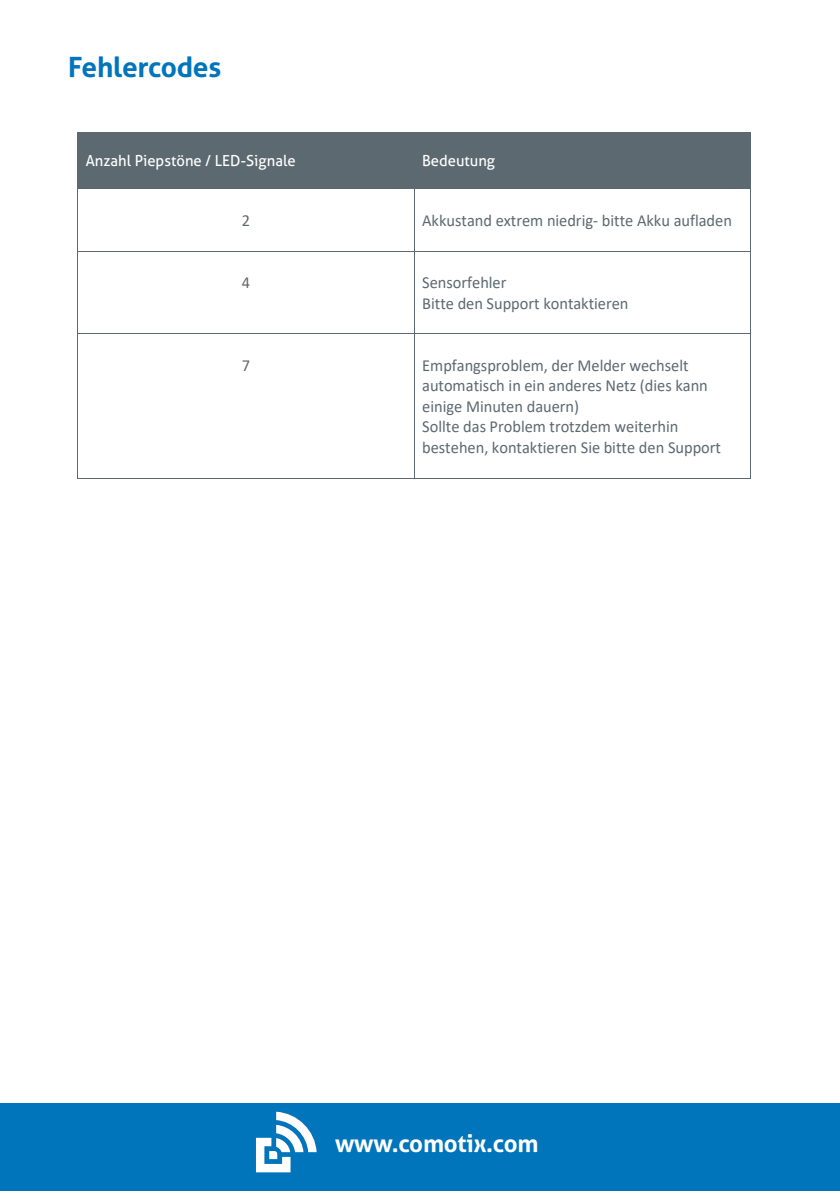
<style>
.page{position:relative;width:840px;height:1191px;background:#fff}
.page>*{position:absolute;margin:0;border:0;box-sizing:border-box;transform-origin:0 0}
.Brotschrift{font:700 28px "Aller";letter-spacing:-.01em;color:#0075bc}
.Head_1{font:700 24px "Aller";letter-spacing:-.01em;color:#fff}
.t1{font:16.8px/20.6px "Calibri";color:#5d6971}
.t2{font:15.2px "Aller";color:#fff}
</style>
<div class="page">
<div style="left:0;top:1103px;width:839px;height:88px;background:#0075bc"></div>
<svg style="left:256px;top:1111px;width:61px;height:61px"></svg>
<div style="left:78px;top:133px;width:335px;height:56px;background:#5d6971"></div>
<div style="left:414px;top:133px;width:336px;height:56px;background:#5d6971"></div>
<hr style="left:78px;top:132px;width:335px;height:1px;background:#5d6971">
<hr style="left:414px;top:132px;width:336px;height:1px;background:#5d6971">
<hr style="left:77px;top:133px;width:1px;height:56px;background:#5d6971">
<hr style="left:413px;top:133px;width:1px;height:56px;background:#5d6971">
<hr style="left:750px;top:133px;width:1px;height:56px;background:#5d6971">
<hr style="left:78px;top:189px;width:335px;height:1px;background:#5d6971">
<hr style="left:414px;top:189px;width:336px;height:1px;background:#5d6971">
<hr style="left:77px;top:189px;width:1px;height:62px;background:#5d6971">
<hr style="left:413px;top:189px;width:1px;height:62px;background:#5d6971">
<hr style="left:750px;top:189px;width:1px;height:62px;background:#5d6971">
<hr style="left:78px;top:251px;width:335px;height:1px;background:#5d6971">
<hr style="left:414px;top:251px;width:336px;height:1px;background:#5d6971">
<hr style="left:77px;top:251px;width:1px;height:82px;background:#5d6971">
<hr style="left:413px;top:251px;width:1px;height:82px;background:#5d6971">
<hr style="left:750px;top:251px;width:1px;height:82px;background:#5d6971">
<hr style="left:78px;top:333px;width:335px;height:1px;background:#5d6971">
<hr style="left:414px;top:333px;width:336px;height:1px;background:#5d6971">
<hr style="left:77px;top:334px;width:1px;height:144px;background:#5d6971">
<hr style="left:78px;top:478px;width:335px;height:1px;background:#5d6971">
<hr style="left:413px;top:334px;width:1px;height:144px;background:#5d6971">
<hr style="left:414px;top:478px;width:336px;height:1px;background:#5d6971">
<hr style="left:750px;top:334px;width:1px;height:144px;background:#5d6971">
<p class="Brotschrift" style="left:68px;top:50px;width:154px">Fehlercodes</p>
<p class="t2" style="left:86px;top:152px;width:211px">Anzahl Piepstöne / LED-Signale</p>
<p class="t2" style="left:422px;top:152px;width:74px">Bedeutung</p>
<p class="t1" style="left:242px;top:209px;width:10px">2</p>
<p class="t1" style="left:422px;top:209px;width:311px">Akkustand extrem niedrig- bitte Akku aufladen</p>
<p class="t1" style="left:242px;top:272px;width:10px">4</p>
<p class="t1" style="left:422px;top:272px;width:208px">Sensorfehler<br>Bitte den Support kontaktieren</p>
<p class="t1" style="left:242px;top:354px;width:10px">7</p>
<p class="t1" style="left:422px;top:354px;width:300px">Empfangsproblem, der Melder wechselt automatisch in ein anderes Netz (dies kann einige Minuten dauern)<br>Sollte das Problem trotzdem weiterhin bestehen, kontaktieren Sie bitte den Support</p>
<p class="Head_1" style="left:335px;top:1128px;width:205px">www.comotix.com</p>
<p class="Head_1" style="left:340px;top:1128px;width:205px">www.comotix.com</p>
</div>
